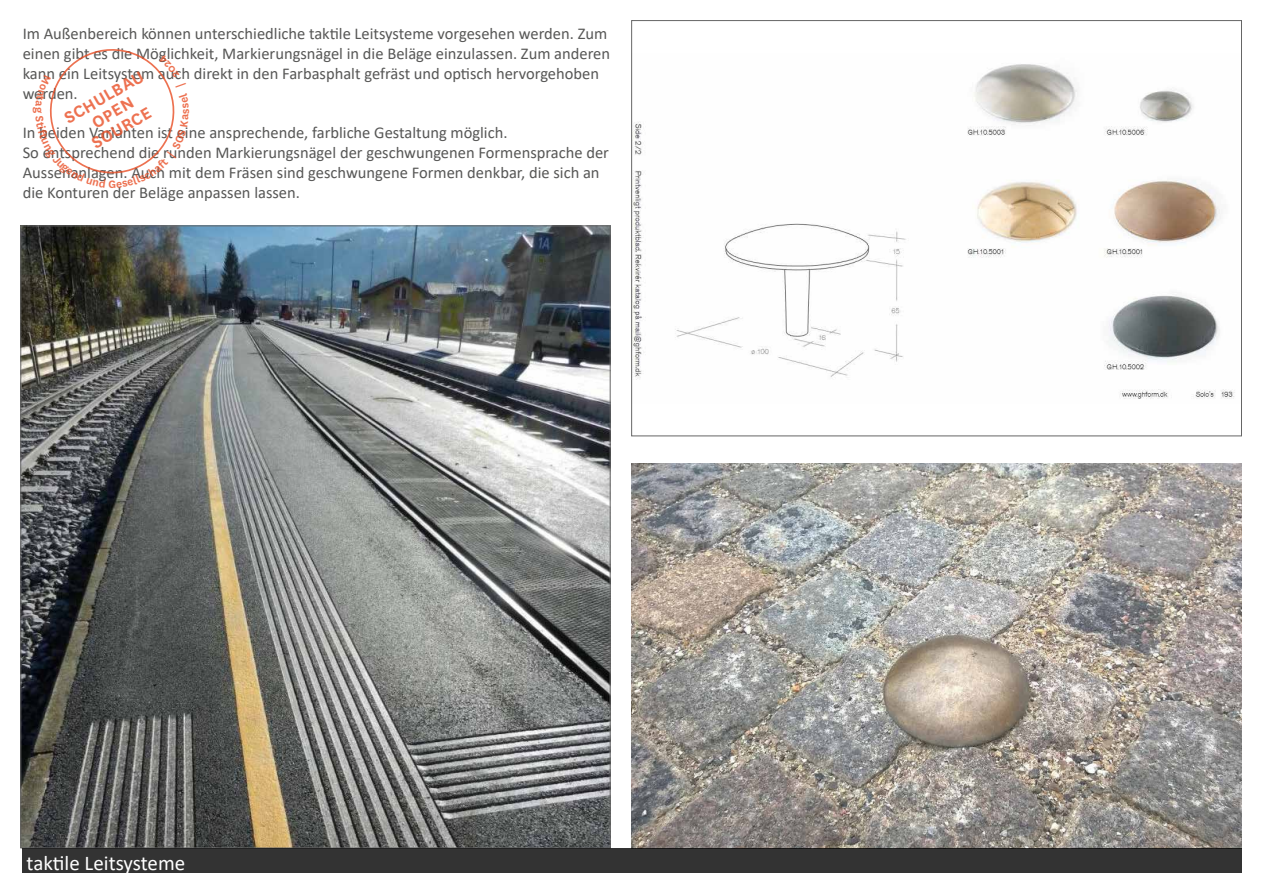
<style>
.page{position:relative;width:1263px;height:893px;background:#fff}
.page>*{position:absolute;margin:0;border:0;box-sizing:border-box;transform-origin:0 0}
.t1{font:21px "Calibri";color:#fff}
.t2{font:600 18.9px/17.7px "National";color:#e94e25;text-align:center}
.t3{font:16.5px/19.8px "Calibri";color:#575756}
</style>
<div class="page">
<img style="left:631px;top:463px;width:611px;height:385px">
<img style="left:23px;top:228px;width:585px;height:618px">
<img style="left:633px;top:64px;width:602px;height:335px">
<div style="left:22px;top:848px;width:1220px;height:25px;background:#333"></div>
<svg style="left:49px;top:49px;width:126px;height:125px"></svg>
<p class="t3" style="left:23px;top:24px;width:589px">Im Außenbereich können unterschiedliche taktile Leitsysteme vorgesehen werden. Zum einen gibt es die Möglichkeit, Markierungsnägel in die Beläge einzulassen. Zum anderen kann ein Leitsystem auch direkt in den Farbasphalt gefräst und optisch hervorgehoben werden.</p>
<p class="t3" style="left:23px;top:123px;width:588px">In beiden Varianten ist eine ansprechende, farbliche Gestaltung möglich.<br>So entsprechend die runden Markierungsnägel der geschwungenen Formensprache der Aussenanlagen. Auch mit dem Fräsen sind geschwungene Formen denkbar, die sich an die Konturen der Beläge anpassen lassen.</p>
<p class="t2" style="left:61px;top:110px;width:90px;rotate:-30deg">SCHULBAU<br>OPEN<br>SOURCE</p>
<p class="t1" style="left:27px;top:848px;width:160px">taktile Leitsysteme</p>
</div>
